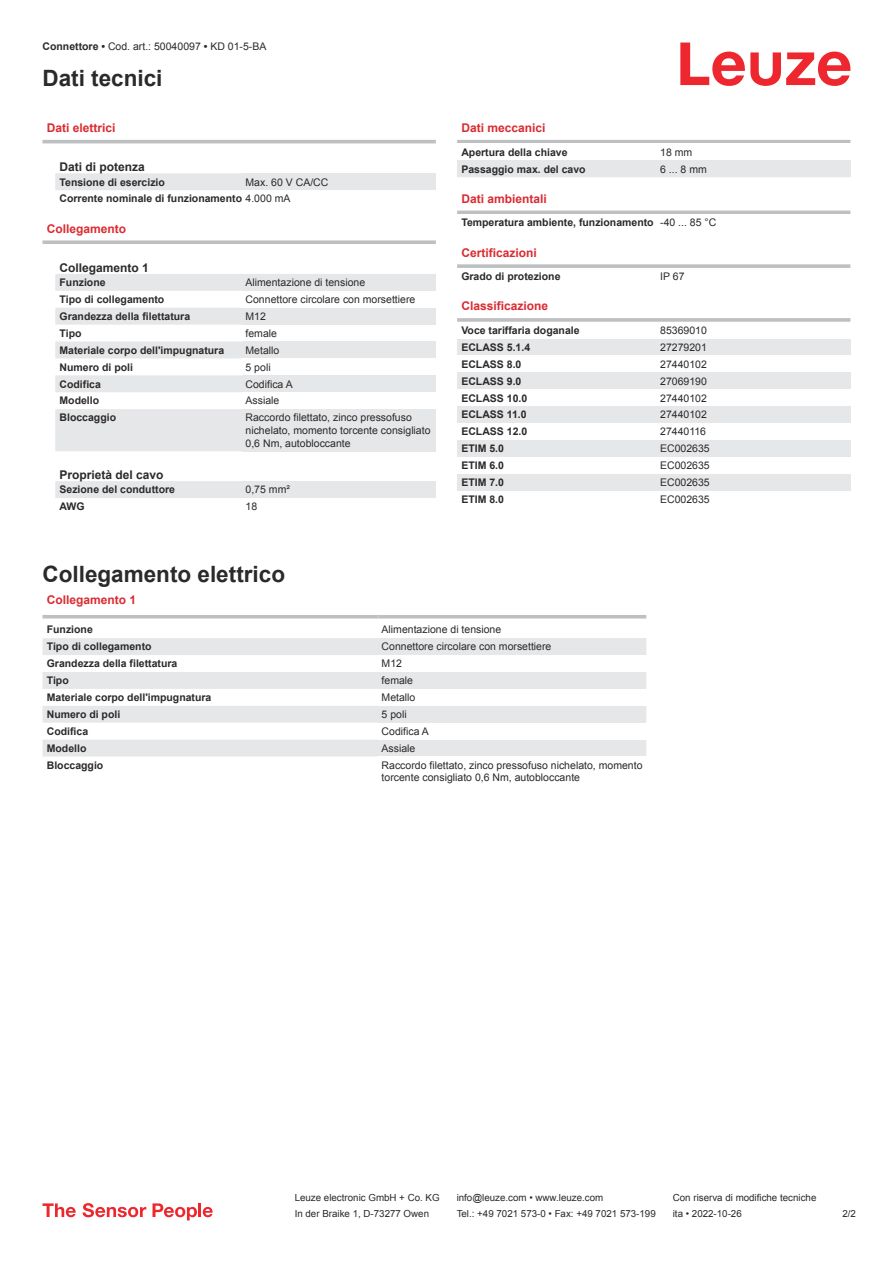
<style>
.page{position:relative;width:893px;height:1263px;background:#fff}
.page>*{position:absolute;margin:0;border:0;box-sizing:border-box;transform-origin:0 0}
.t1{font:700 22.5px "Arial";color:#2b292a}
.t2{font:700 12px "Arial";color:#db2a30}
.t3{font:700 12px "Arial";color:#2b292a}
.t4{font:700 10.5px/17px "Arial";color:#2b292a}
.t5{font:10.5px/12.6px "Arial";color:#2b292a}
.t6{font:9.75px "Arial";color:#2b292a}
.s1{font-weight:700}
.s2{font-weight:400}
</style>
<div class="page">
<svg style="left:680px;top:43px;width:170px;height:43px"></svg>
<svg style="left:55px;top:173px;width:381px;height:325px"></svg>
<hr style="left:43px;top:140px;width:393px;height:3px;background:#bdbfc1">
<div style="left:242px;top:173px;width:194px;height:17px;background:#e6e7e9"></div>
<div style="left:242px;top:190px;width:194px;height:17px;background:#fff"></div>
<div style="left:43px;top:224px;width:393px;height:18px;background:#fff"></div>
<svg style="left:43px;top:240px;width:393px;height:4px;background:#c4c6c7"></svg>
<div style="left:242px;top:274px;width:194px;height:17px;background:#e6e7e9"></div>
<div style="left:242px;top:291px;width:194px;height:17px;background:#fff"></div>
<div style="left:242px;top:308px;width:194px;height:17px;background:#e6e7e9"></div>
<div style="left:242px;top:325px;width:194px;height:16px;background:#fff"></div>
<div style="left:242px;top:341px;width:194px;height:17px;background:#e6e7e9"></div>
<div style="left:242px;top:358px;width:194px;height:17px;background:#fff"></div>
<div style="left:242px;top:375px;width:194px;height:17px;background:#e6e7e9"></div>
<div style="left:242px;top:392px;width:194px;height:17px;background:#fff"></div>
<div style="left:242px;top:409px;width:194px;height:42px;background:#e6e7e9"></div>
<div style="left:242px;top:481px;width:194px;height:17px;background:#e6e7e9"></div>
<svg style="left:43px;top:618px;width:603px;height:139px"></svg>
<svg style="left:43px;top:638px;width:335px;height:118px;fill:#e6e7e9"></svg>
<hr style="left:43px;top:615px;width:335px;height:3px;background:#bdbfc1">
<hr style="left:378px;top:615px;width:268px;height:3px;background:#bdbfc1">
<div style="left:378px;top:621px;width:268px;height:17px;background:#fff"></div>
<div style="left:378px;top:638px;width:268px;height:17px;background:#e6e7e9"></div>
<div style="left:378px;top:655px;width:268px;height:17px;background:#fff"></div>
<div style="left:378px;top:672px;width:268px;height:17px;background:#e6e7e9"></div>
<div style="left:378px;top:689px;width:268px;height:17px;background:#fff"></div>
<div style="left:378px;top:706px;width:268px;height:17px;background:#e6e7e9"></div>
<div style="left:378px;top:723px;width:268px;height:17px;background:#fff"></div>
<div style="left:378px;top:740px;width:268px;height:16px;background:#e6e7e9"></div>
<div style="left:378px;top:756px;width:268px;height:30px;background:#fff"></div>
<hr style="left:457px;top:140px;width:393px;height:3px;background:#bdbfc1">
<div style="left:457px;top:160px;width:200px;height:17px;background:#e6e7e9"></div>
<div style="left:657px;top:160px;width:193px;height:17px;background:#e6e7e9"></div>
<hr style="left:457px;top:211px;width:393px;height:3px;background:#bdbfc1">
<svg style="left:457px;top:264px;width:393px;height:4px;background:#c3c5c7"></svg>
<hr style="left:457px;top:318px;width:393px;height:4px;background:#c5c7c9">
<div style="left:457px;top:339px;width:200px;height:16px;background:#e6e7e9"></div>
<div style="left:657px;top:339px;width:193px;height:16px;background:#e6e7e9"></div>
<div style="left:457px;top:372px;width:200px;height:17px;background:#e6e7e9"></div>
<div style="left:657px;top:372px;width:193px;height:17px;background:#e6e7e9"></div>
<div style="left:457px;top:406px;width:200px;height:17px;background:#e6e7e9"></div>
<div style="left:657px;top:406px;width:193px;height:17px;background:#e6e7e9"></div>
<div style="left:457px;top:440px;width:200px;height:17px;background:#e6e7e9"></div>
<div style="left:657px;top:440px;width:193px;height:17px;background:#e6e7e9"></div>
<div style="left:457px;top:474px;width:200px;height:17px;background:#e6e7e9"></div>
<div style="left:657px;top:474px;width:193px;height:17px;background:#e6e7e9"></div>
<svg style="left:43px;top:1203px;width:33px;height:14px"></svg>
<svg style="left:83px;top:1203px;width:63px;height:14px"></svg>
<svg style="left:153px;top:1203px;width:44px;height:17px"></svg>
<hr style="left:198px;top:1203px;width:3px;height:14px;background:#ed272d">
<svg style="left:203px;top:1207px;width:10px;height:10px"></svg>
<p class="t5" style="left:43px;top:41px;width:225px"><span class="s1">Connettore •</span> Cod. art.: 50040097 <span class="s1">•</span> KD 01-5-BA</p>
<h1 class="t1" style="left:43px;top:70px;width:122px">Dati tecnici</h1>
<p class="t2" style="left:47px;top:123px;width:70px">Dati elettrici</p>
<p class="t3" style="left:60px;top:162px;width:87px">Dati di potenza</p>
<p class="t4" style="left:60px;top:174px;width:107px">Tensione di esercizio</p>
<p class="t4" style="left:60px;top:174px;width:270px;text-indent:186px"><span class="s2">Max. 60 V CA/CC<br></span>Corrente nominale di funzionamento <span class="s2">4.000 mA</span></p>
<p class="t2" style="left:47px;top:224px;width:81px">Collegamento</p>
<p class="t3" style="left:60px;top:263px;width:91px">Collegamento 1</p>
<p class="t4" style="left:60px;top:275px;width:48px">Funzione</p>
<p class="t5" style="left:246px;top:277px;width:121px">Alimentazione di tensione</p>
<p class="t4" style="left:60px;top:292px;width:106px">Tipo di collegamento</p>
<p class="t5" style="left:246px;top:294px;width:171px">Connettore circolare con morsettiere</p>
<p class="t4" style="left:60px;top:309px;width:132px">Grandezza della filettatura</p>
<p class="t5" style="left:246px;top:311px;width:22px">M12</p>
<p class="t4" style="left:60px;top:326px;width:23px">Tipo</p>
<p class="t5" style="left:246px;top:328px;width:33px">female</p>
<p class="t4" style="left:60px;top:342px;width:166px">Materiale corpo dell'impugnatura</p>
<p class="t5" style="left:246px;top:345px;width:35px">Metallo</p>
<p class="t4" style="left:60px;top:359px;width:75px">Numero di poli</p>
<p class="t5" style="left:246px;top:362px;width:27px">5 poli</p>
<p class="t4" style="left:60px;top:376px;width:43px">Codifica</p>
<p class="t5" style="left:246px;top:378px;width:49px">Codifica A</p>
<p class="t4" style="left:60px;top:393px;width:41px">Modello</p>
<p class="t5" style="left:246px;top:395px;width:35px">Assiale</p>
<p class="t4" style="left:60px;top:410px;width:58px">Bloccaggio</p>
<p class="t5" style="left:246px;top:412px;width:186px">Raccordo filettato, zinco pressofuso nichelato, momento torcente consigliato<br>0,6 Nm, autobloccante</p>
<p class="t3" style="left:60px;top:470px;width:106px">Proprietà del cavo</p>
<p class="t4" style="left:60px;top:482px;width:117px">Sezione del conduttore</p>
<p class="t5" style="left:246px;top:484px;width:46px">0,75 mm²</p>
<p class="t4" style="left:60px;top:499px;width:27px">AWG</p>
<p class="t5" style="left:246px;top:501px;width:13px">18</p>
<p class="t2" style="left:461px;top:123px;width:86px">Dati meccanici</p>
<p class="t4" style="left:461px;top:144px;width:108px">Apertura della chiave</p>
<p class="t5" style="left:660px;top:147px;width:34px">18 mm</p>
<p class="t4" style="left:461px;top:161px;width:126px">Passaggio max. del cavo</p>
<p class="t5" style="left:660px;top:164px;width:48px">6 ... 8 mm</p>
<p class="t2" style="left:461px;top:194px;width:87px">Dati ambientali</p>
<p class="t4" style="left:461px;top:215px;width:256px">Temperatura ambiente, funzionamento <span class="s2">-40 ... 85 °C</span></p>
<p class="t2" style="left:461px;top:248px;width:77px">Certificazioni</p>
<p class="t4" style="left:461px;top:269px;width:101px">Grado di protezione</p>
<p class="t5" style="left:660px;top:271px;width:26px">IP 67</p>
<p class="t2" style="left:461px;top:302px;width:88px">Classificazione</p>
<p class="t4" style="left:461px;top:323px;width:120px">Voce tariffaria doganale</p>
<p class="t5" style="left:660px;top:325px;width:48px">85369010</p>
<p class="t4" style="left:461px;top:340px;width:70px">ECLASS 5.1.4</p>
<p class="t5" style="left:660px;top:342px;width:48px">27279201</p>
<p class="t4" style="left:461px;top:356px;width:62px">ECLASS 8.0</p>
<p class="t5" style="left:660px;top:359px;width:48px">27440102</p>
<p class="t4" style="left:461px;top:373px;width:62px">ECLASS 9.0</p>
<p class="t5" style="left:660px;top:376px;width:48px">27069190</p>
<p class="t4" style="left:461px;top:390px;width:67px">ECLASS 10.0</p>
<p class="t5" style="left:660px;top:392px;width:48px">27440102</p>
<p class="t4" style="left:461px;top:407px;width:67px">ECLASS 11.0</p>
<p class="t5" style="left:660px;top:409px;width:48px">27440102</p>
<p class="t4" style="left:461px;top:424px;width:67px">ECLASS 12.0</p>
<p class="t5" style="left:660px;top:426px;width:47px">27440116</p>
<p class="t4" style="left:461px;top:441px;width:44px">ETIM 5.0</p>
<p class="t5" style="left:660px;top:443px;width:51px">EC002635</p>
<p class="t4" style="left:461px;top:458px;width:44px">ETIM 6.0</p>
<p class="t5" style="left:660px;top:460px;width:51px">EC002635</p>
<p class="t4" style="left:461px;top:475px;width:44px">ETIM 7.0</p>
<p class="t5" style="left:660px;top:477px;width:51px">EC002635</p>
<p class="t4" style="left:461px;top:492px;width:44px">ETIM 8.0</p>
<p class="t5" style="left:660px;top:494px;width:51px">EC002635</p>
<h1 class="t1" style="left:43px;top:566px;width:244px">Collegamento elettrico</h1>
<p class="t2" style="left:47px;top:595px;width:91px">Collegamento 1</p>
<p class="t4" style="left:47px;top:622px;width:48px">Funzione</p>
<p class="t5" style="left:382px;top:624px;width:121px">Alimentazione di tensione</p>
<p class="t4" style="left:47px;top:639px;width:106px">Tipo di collegamento</p>
<p class="t5" style="left:382px;top:641px;width:171px">Connettore circolare con morsettiere</p>
<p class="t4" style="left:47px;top:656px;width:132px">Grandezza della filettatura</p>
<p class="t5" style="left:382px;top:658px;width:22px">M12</p>
<p class="t4" style="left:47px;top:673px;width:23px">Tipo</p>
<p class="t5" style="left:382px;top:675px;width:33px">female</p>
<p class="t4" style="left:47px;top:690px;width:166px">Materiale corpo dell'impugnatura</p>
<p class="t5" style="left:382px;top:692px;width:35px">Metallo</p>
<p class="t4" style="left:47px;top:707px;width:75px">Numero di poli</p>
<p class="t5" style="left:382px;top:709px;width:27px">5 poli</p>
<p class="t4" style="left:47px;top:724px;width:43px">Codifica</p>
<p class="t5" style="left:382px;top:726px;width:49px">Codifica A</p>
<p class="t4" style="left:47px;top:741px;width:41px">Modello</p>
<p class="t5" style="left:382px;top:743px;width:35px">Assiale</p>
<p class="t4" style="left:47px;top:757px;width:58px">Bloccaggio</p>
<p class="t5" style="left:382px;top:760px;width:262px">Raccordo filettato, zinco pressofuso nichelato, momento torcente consigliato 0,6 Nm, autobloccante</p>
<p class="t6" style="left:295px;top:1194px;width:146px">Leuze electronic GmbH + Co. KG</p>
<p class="t6" style="left:457px;top:1194px;width:148px">info@leuze.com • www.leuze.com</p>
<p class="t6" style="left:673px;top:1194px;width:145px">Con riserva di modifiche tecniche</p>
<p class="t6" style="left:295px;top:1210px;width:136px">In der Braike 1, D-73277 Owen</p>
<p class="t6" style="left:457px;top:1210px;width:201px">Tel.: +49 7021 573-0 • Fax: +49 7021 573-199</p>
<p class="t6" style="left:673px;top:1210px;width:70px">ita • 2022-10-26</p>
<p class="t6" style="left:842px;top:1210px;width:15px">2 /2</p>
</div>
